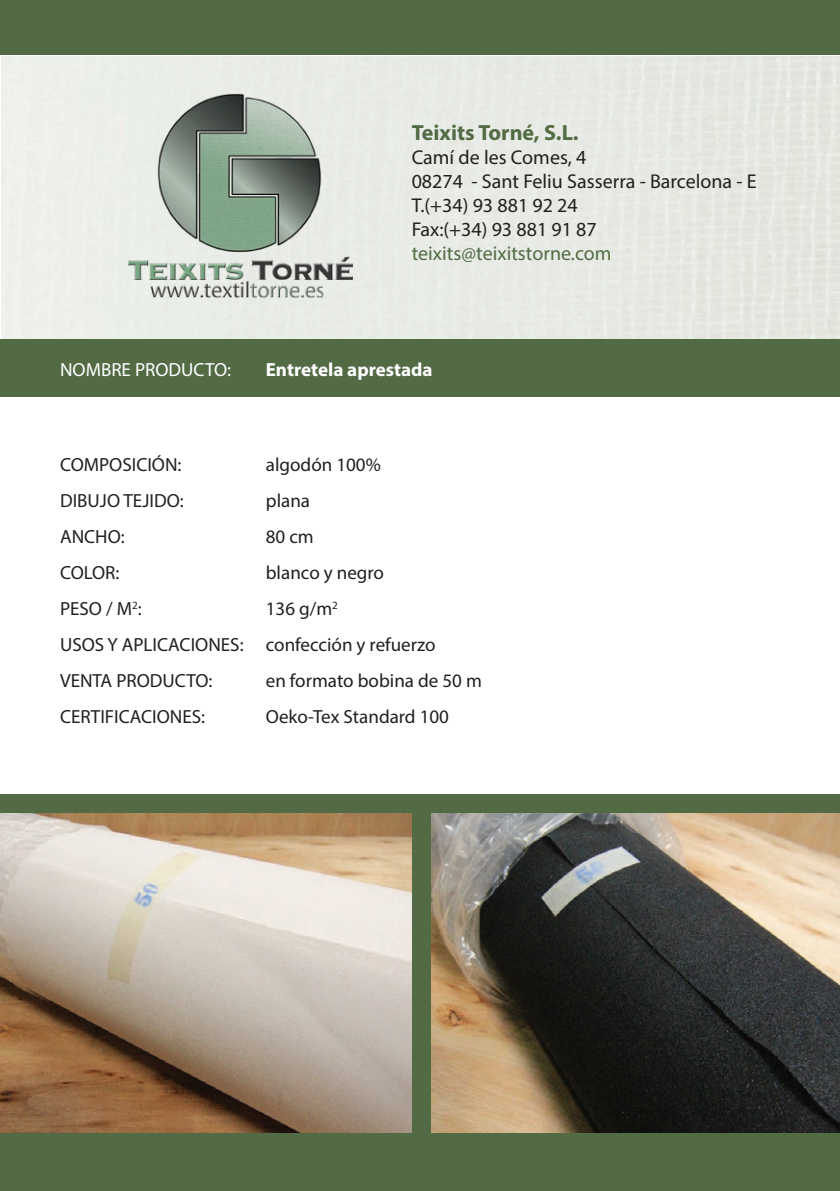
<style>
.page{position:relative;width:840px;height:1191px;background:#fff}
.page>*{position:absolute;margin:0;border:0;box-sizing:border-box;transform-origin:0 0}
.t1{font:700 22px "Myriad Pro";color:#526b44}
.t2{font:20px/24px "Myriad Pro";color:#231f20}
.t3{font:20px "Myriad Pro";color:#526b44}
.t4{font:19px/36px "Myriad Pro";color:#231f20}
.t5{font:700 19px "Myriad Pro";color:#fff}
.t6{font:19px "Myriad Pro";color:#fff}
</style>
<div class="page">
<img style="left:0;top:812px;width:412px;height:321px">
<img style="left:430px;top:812px;width:409px;height:321px">
<div style="left:0;top:339px;width:839px;height:58px;background:#526b44"></div>
<img style="left:122px;top:89px;width:235px;height:214px">
<div style="left:0;top:0;width:839px;height:55px;background:#526b44"></div>
<div style="left:0;top:1133px;width:839px;height:58px;background:#526b44"></div>
<div style="left:0;top:794px;width:839px;height:18px;background:#526b44"></div>
<div style="left:412px;top:803px;width:18px;height:388px;background:#526b44"></div>
<p class="t1" style="left:411px;top:118px;width:168px">Teixits Torné, S.L.</p>
<p class="t2" style="left:411px;top:145px;width:346px">Camí de les Comes, 4<br>08274 - Sant Feliu Sasserra - Barcelona - E<br>T.(+34) 93 881 92 24<br>Fax:(+34) 93 881 91 87</p>
<p class="t3" style="left:411px;top:241px;width:201px">teixits@teixitstorne.com</p>
<p class="t6" style="left:60px;top:358px;width:172px">NOMBRE PRODUCTO:</p>
<p class="t5" style="left:266px;top:357px;width:168px">Entretela aprestada</p>
<p class="t4" style="left:60px;top:446px;width:123px">COMPOSICIÓN:</p>
<p class="t4" style="left:266px;top:446px;width:116px">algodón 100%</p>
<p class="t4" style="left:60px;top:482px;width:125px">DIBUJO TEJIDO:</p>
<p class="t4" style="left:266px;top:482px;width:46px">plana</p>
<p class="t4" style="left:60px;top:518px;width:66px">ANCHO:</p>
<p class="t4" style="left:266px;top:518px;width:49px">80 cm</p>
<p class="t4" style="left:60px;top:554px;width:61px">COLOR:</p>
<p class="t4" style="left:266px;top:554px;width:120px">blanco y negro</p>
<p class="t4" style="left:60px;top:590px;width:83px">PESO / M<sup>2</sup>:</p>
<p class="t4" style="left:60px;top:590px;width:377px;text-indent:206px">136 g/m<sup>2<br></sup>USOS Y APLICACIONES: confección y refuerzo<br>VENTA PRODUCTO:</p>
<p class="t4" style="left:266px;top:662px;width:217px">en formato bobina de 50 m</p>
<p class="t4" style="left:60px;top:698px;width:147px">CERTIFICACIONES:</p>
<p class="t4" style="left:266px;top:698px;width:185px">Oeko-Tex Standard 100</p>
</div>
